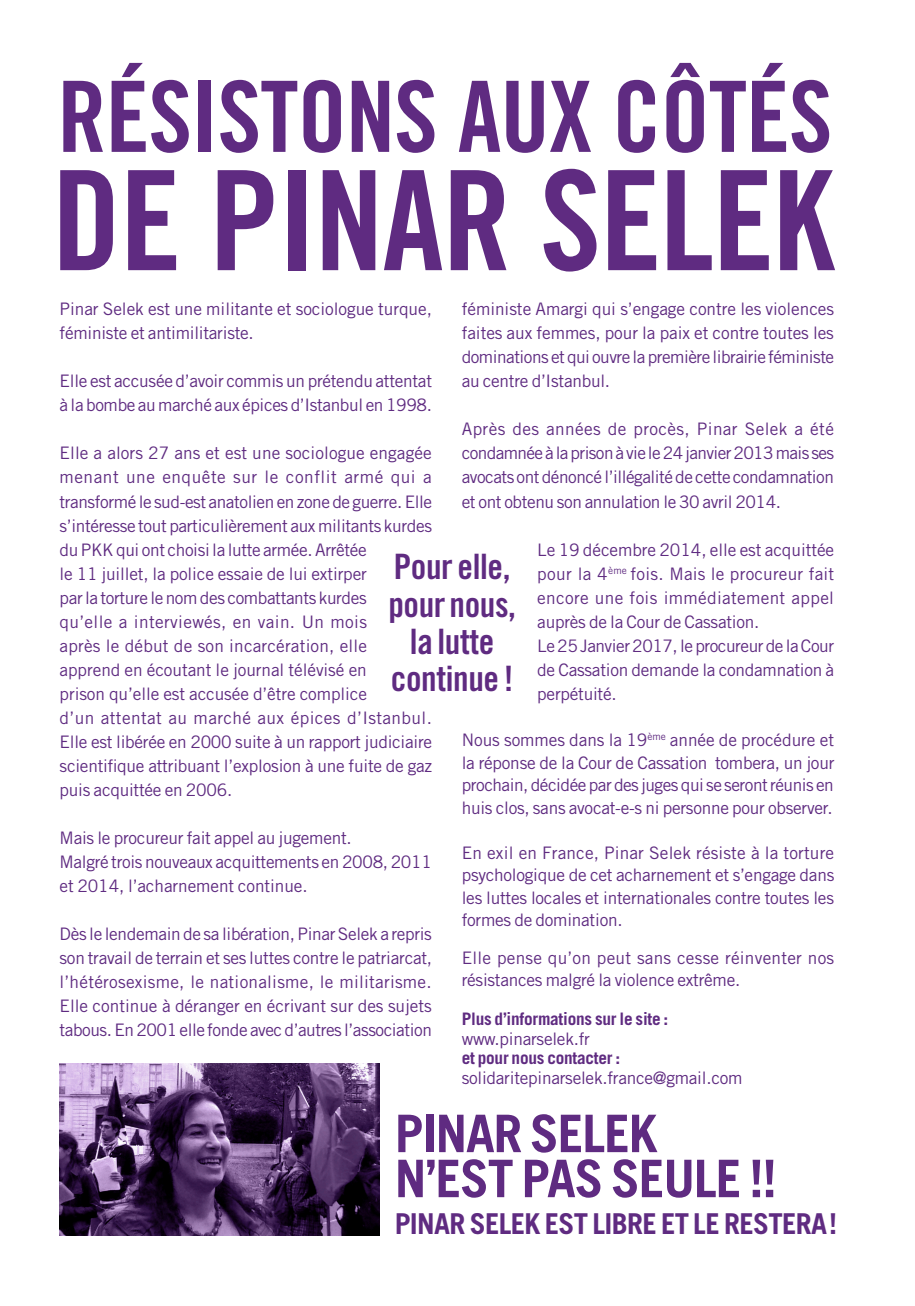
<style>
.page{position:relative;width:915px;height:1306px;background:#fff}
.page>*{position:absolute;margin:0;border:0;box-sizing:border-box;transform-origin:0 0}
.t1{font:138.45px "Trade Gothic LT Std Bd Cn 20";letter-spacing:-.01em;color:#5f2b81}
.t2{font:98.4px "Trade Gothic LT Std Bd Cn 20";letter-spacing:-.01em;color:#5f2b81}
.t3{font:700 51.9px/45px "Trade Gothic LT Std";letter-spacing:-.025em;color:#5f2b81}
.t4{font:34.95px/37px "Trade Gothic LT Std Bd Cn 20";letter-spacing:-.01em;color:#5f2b81;text-align:center}
.t5{font:700 28.8px "Trade Gothic LT Std";letter-spacing:-.025em;color:#5f2b81}
.t6{font:17.25px/24px "Trade Gothic LT Std";letter-spacing:-.015em;color:#5f2b81;text-align:justify}
.t7{font:17.25px/22.5px "Trade Gothic LT Std";letter-spacing:.015em;color:#5f2b81}
.t8{font:700 17.25px "Trade Gothic LT Std";letter-spacing:-.015em;color:#5f2b81}
</style>
<div class="page">
<img style="left:60px;top:1063px;width:319px;height:172px">
<p class="t2" style="left:57px;top:57px;width:776px">RÉSISTONS AUX CÔTÉS</p>
<p class="t1" style="left:52px;top:137px;width:783px">DE PINAR SELEK</p>
<p class="t6" style="left:60px;top:297px;width:374px">Pinar Selek est une militante et sociologue turque, féministe et antimilitariste.</p>
<p class="t6" style="left:60px;top:369px;width:374px">Elle est accusée d’avoir commis un prétendu attentat à la bombe au marché aux épices d’Istanbul en 1998.</p>
<p class="t6" style="left:60px;top:441px;width:374px;text-align:left">Elle a alors 27 ans et est une sociologue engagée menant une enquête sur le conflit armé qui a transformé le sud-est anatolien en zone de guerre. Elle s’intéresse tout particulièrement aux militants kurdes du PKK qui ont choisi la lutte armée. Arrêtée<br>le 11 juillet, la police essaie de lui extirper<br>par la torture le nom des combattants kurdes<br>qu’elle a interviewés, en vain. Un mois<br>après le début de son incarcération, elle apprend en écoutant le journal télévisé en<br>prison qu’elle est accusée d’être complice<br>d’un attentat au marché aux épices d’Istanbul.<br>Elle est libérée en 2000 suite à un rapport judiciaire scientifique attribuant l’explosion à une fuite de gaz puis acquittée en 2006.</p>
<p class="t6" style="left:60px;top:825px;width:294px">Mais le procureur fait appel au jugement.</p>
<p class="t6" style="left:60px;top:849px;width:374px">Malgré trois nouveaux acquittements en 2008, 2011 et 2014, l’acharnement continue.</p>
<p class="t6" style="left:60px;top:921px;width:374px">Dès le lendemain de sa libération, Pinar Selek a repris son travail de terrain et ses luttes contre le patriarcat, l’hétérosexisme, le nationalisme, le militarisme.<br>Elle continue à déranger en écrivant sur des sujets tabous. En 2001 elle fonde avec d’autres l’association</p>
<p class="t6" style="left:461px;top:297px;width:374px">féministe Amargi qui s’engage contre les violences faites aux femmes, pour la paix et contre toutes les dominations et qui ouvre la première librairie féministe au centre d’Istanbul.</p>
<p class="t6" style="left:461px;top:417px;width:374px">Après des années de procès, Pinar Selek a été condamnée à la prison à vie le 24 janvier 2013 mais ses avocats ont dénoncé l’illégalité de cette condamnation et ont obtenu son annulation le 30 avril 2014.</p>
<p class="t6" style="left:537px;top:537px;width:298px">Le 19 décembre 2014, elle est acquittée pour la 4<sup>ème</sup> fois. Mais le procureur fait encore une fois immédiatement appel auprès de la Cour de Cassation.</p>
<p class="t6" style="left:537px;top:633px;width:298px">Le 25 Janvier 2017, le procureur de la Cour de Cassation demande la condamnation à perpétuité.</p>
<p class="t6" style="left:461px;top:728px;width:374px;line-height:22.5px">Nous sommes dans la 19<sup>ème</sup> année de procédure et la réponse de la Cour de Cassation tombera, un jour prochain, décidée par des juges qui se seront réunis en huis clos, sans avocat-e-s ni personne pour observer.</p>
<p class="t6" style="left:461px;top:841px;width:374px;line-height:22.5px">En exil en France, Pinar Selek résiste à la torture psychologique de cet acharnement et s’engage dans les luttes locales et internationales contre toutes les formes de domination.</p>
<p class="t7" style="left:461px;top:946px;width:374px">Elle pense qu’on peut sans cesse réinventer nos résistances malgré la violence extrême.</p>
<p class="t8" style="left:461px;top:1008px;width:208px">Plus d’informations sur le site :</p>
<p class="t6" style="left:461px;top:1026px;width:130px">www.pinarselek.fr</p>
<p class="t8" style="left:461px;top:1047px;width:160px">et pour nous contacter :</p>
<p class="t6" style="left:461px;top:1065px;width:282px">solidaritepinarselek.france@gmail.com</p>
<p class="t4" style="left:388px;top:548px;width:129px">Pour elle, pour nous, la lutte continue !</p>
<p class="t3" style="left:394px;top:1110px;width:383px">PINAR SELEK<br>N’EST PAS SEULE !!</p>
<p class="t5" style="left:394px;top:1206px;width:444px">PINAR SELEK EST LIBRE ET LE RESTERA!</p>
</div>
